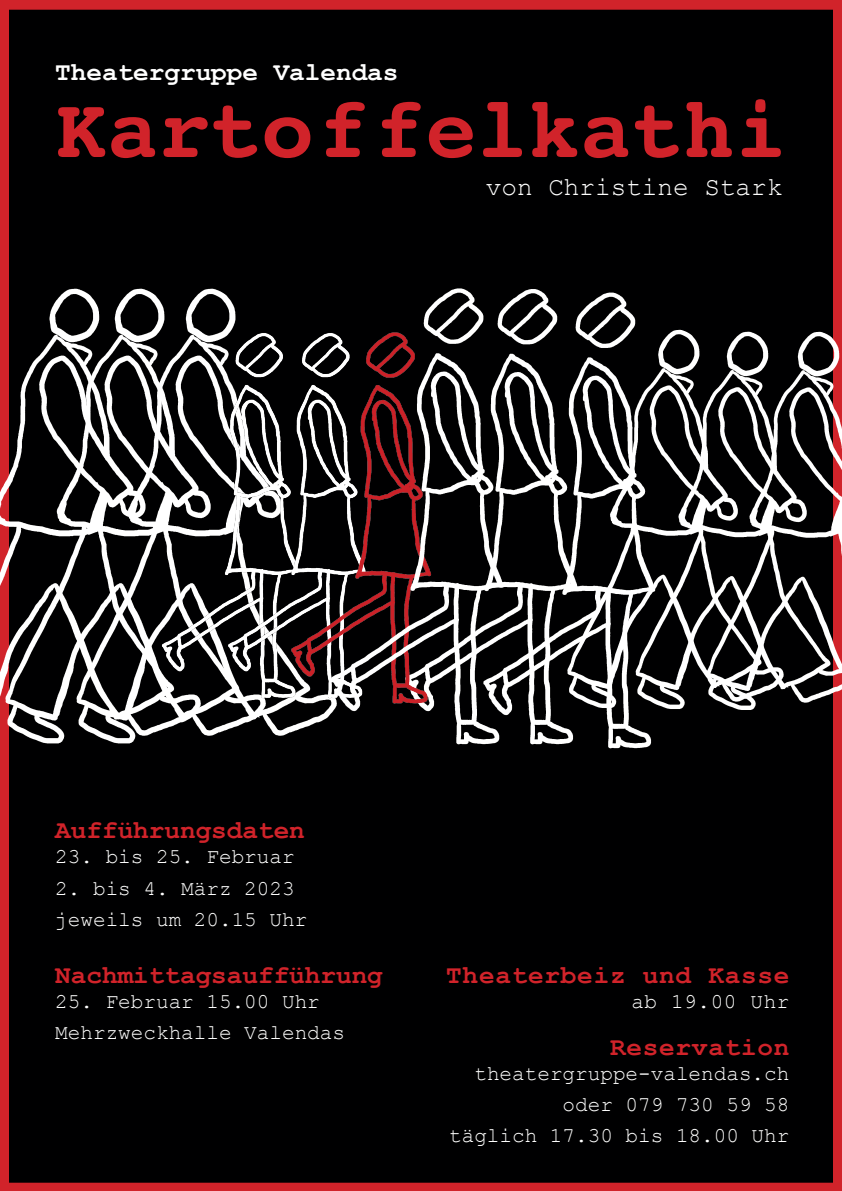
<style>
.page{position:relative;width:842px;height:1191px;background:#000001}
.page>*{position:absolute;margin:0;border:0;box-sizing:border-box;transform-origin:0 0}
.t1{font:700 86px "Courier";color:#d1232a}
.t2{font:700 26px "Courier New";color:#d1232a}
.t3{font:700 26px "Courier New";letter-spacing:.03em;color:#d1232a}
.t4{font:700 26px "Courier New";color:#fff}
.t5{font:26px "Courier New";color:#fff}
.t6{font:21px/31.2px "Courier New";color:#fff}
</style>
<div class="page">
<img style="left:0;top:257px;width:47px;height:501px">
<img style="left:47px;top:257px;width:248px;height:501px">
<img style="left:447px;top:284px;width:247px;height:490px">
<img style="left:531px;top:289px;width:295px;height:428px">
<img style="left:630px;top:291px;width:212px;height:428px">
<img style="left:108px;top:272px;width:187px;height:498px">
<img style="left:700px;top:292px;width:142px;height:427px">
<img style="left:175px;top:273px;width:247px;height:498px">
<img style="left:222px;top:328px;width:73px;height:387px">
<img style="left:295px;top:256px;width:219px;height:514px">
<p class="t4" style="left:55px;top:56px;width:345px">Theatergruppe Valendas</p>
<h1 class="t1" style="left:55px;top:61px;width:733px">Kartoffelkathi</h1>
<p class="t5" style="left:486px;top:171px;width:298px">von Christine Stark</p>
<p class="t2" style="left:55px;top:814px;width:251px">Aufführungsdaten</p>
<p class="t6" style="left:55px;top:840px;width:241px">23. bis 25. Februar</p>
<p class="t6" style="left:55px;top:871px;width:254px">2. bis 4. März 2023 jeweils um 20.15 Uhr</p>
<p class="t2" style="left:55px;top:958px;width:329px">Nachmittagsaufführung</p>
<p class="t6" style="left:55px;top:985px;width:291px">25. Februar 15.00 Uhr<br>Mehrzweckhalle Valendas</p>
<p class="t3" style="left:446px;top:958px;width:345px">Theaterbeiz und Kasse</p>
<p class="t6" style="left:631px;top:985px;width:160px">ab 19.00 Uhr</p>
<p class="t3" style="left:610px;top:1031px;width:181px">Reservation</p>
<p class="t6" style="left:449px;top:1057px;width:342px;text-align:right">theatergruppe-valendas.ch oder 079 730 59 58<br>täglich 17.30 bis 18.00 Uhr</p>
</div>
